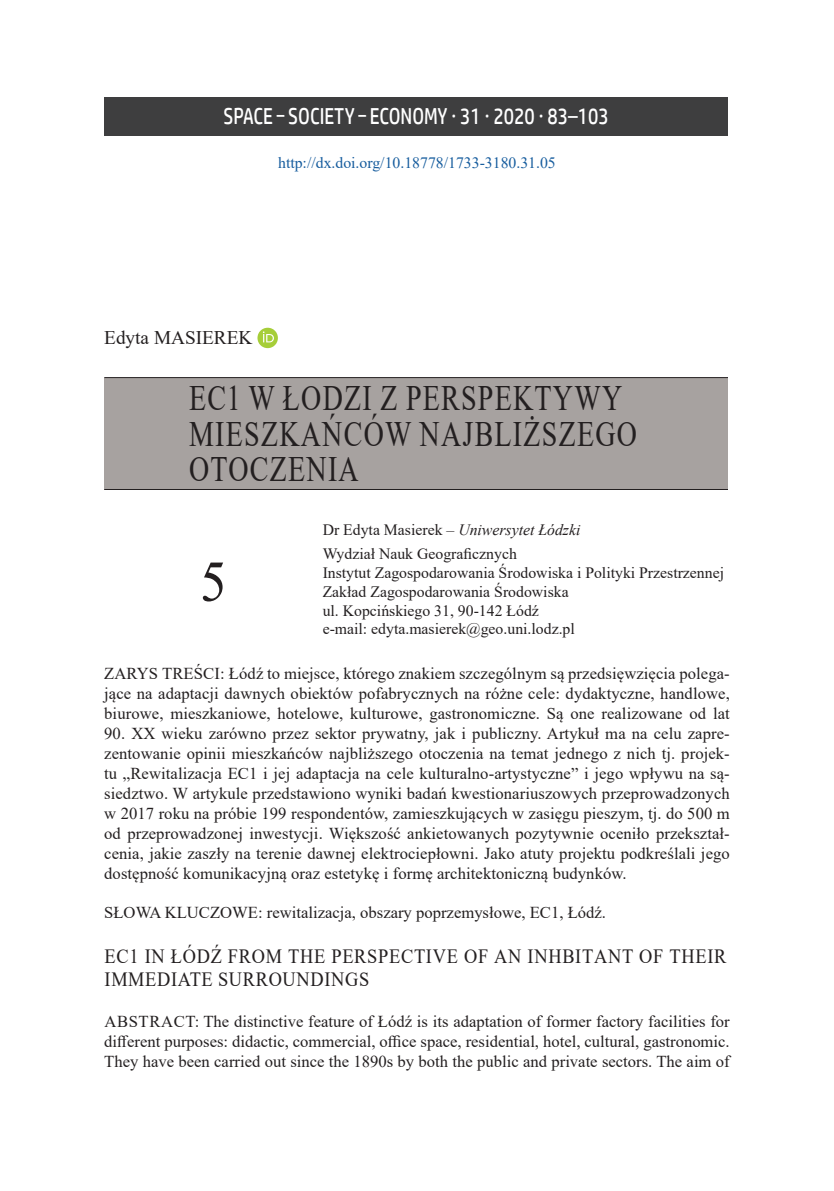
<style>
.page{position:relative;width:834px;height:1191px;background:#fff}
.page>*{position:absolute;margin:0;border:0;box-sizing:border-box;transform-origin:0 0}
.t1{font:57.75px "Times New Roman";color:#231f20;scale:.91 1}
.t2{font:35.7px/35.7px "Times New Roman";letter-spacing:.045em;color:#231f20;scale:.78 1}
.t3{font:23.1px "HP Simplified";color:#fff;scale:.83 1}
.t4{font:20.3px/23.1px "Times New Roman";letter-spacing:.04em;color:#231f20;scale:.91 1}
.t5{font:19.25px "Times New Roman";color:#231f20}
.Normal_11{font:16.62px/19.9px "Times New Roman";color:#231f20;text-align:justify}
.t6{font:15.75px "Times New Roman";color:#231f20}
.t7{font:15.75px "Times New Roman";color:#175d9e}
.t8{font:italic 15.75px "Times New Roman";color:#231f20}
.s1{font-style:normal}
</style>
<div class="page">
<div style="left:104px;top:97px;width:624px;height:39px;background:#3e3e3f"></div>
<div style="left:104px;top:377px;width:623px;height:112px;background:#a7a2a0"></div>
<hr style="left:104px;top:377px;width:623px;height:1px;background:#231f20">
<hr style="left:104px;top:489px;width:623px;height:1px;background:#231f20">
<svg style="left:257px;top:328px;width:21px;height:20px"></svg>
<p class="t3" style="left:223px;top:103px;width:465px">SPACE−SOCIETY−ECONOMY ∙ 31 ∙ 2020 ∙ 83–103</p>
<p class="t7" style="left:278px;top:152px;width:279px">http://dx.doi.org/10.18778/1733-3180.31.05</p>
<p class="t5" style="left:104px;top:324px;width:150px">Edyta MASIEREK</p>
<p class="t2" style="left:189px;top:379px;width:575px">EC1 W ŁODZI Z PERSPEKTYWY<br>MIESZKAŃCÓW NAJBLIŻSZEGO<br>OTOCZENIA</p>
<p class="t8" style="left:322px;top:519px;width:259px"><span class="s1">Dr Edyta Masierek –</span> Uniwersytet Łódzki</p>
<p class="t6" style="left:322px;top:542px;width:196px">Wydział Nauk Geograficznych</p>
<p class="t6" style="left:322px;top:561px;width:403px">Instytut Zagospodarowania Środowiska i Polityki Przestrzennej</p>
<p class="t6" style="left:322px;top:580px;width:247px">Zakład Zagospodarowania Środowiska</p>
<p class="t6" style="left:322px;top:599px;width:218px">ul. Kopcińskiego 31, 90-142 Łódź</p>
<p class="t6" style="left:322px;top:618px;width:254px">e-mail: edyta.masierek@geo.uni.lodz.pl</p>
<p class="Normal_11" style="left:104px;top:663px;width:627px">ZARYS TREŚCI: Łódź to miejsce, którego znakiem szczególnym są przedsięwzięcia polega&shy;jące na adaptacji dawnych obiektów pofabrycznych na różne cele: dydaktyczne, handlowe, biurowe, mieszkaniowe, hotelowe, kulturowe, gastronomiczne. Są one realizowane od lat</p>
<p class="Normal_11" style="left:104px;top:723px;width:627px">90. XX wieku zarówno przez sektor prywatny, jak i publiczny. Artykuł ma na celu zapre&shy;zentowanie opinii mieszkańców najbliższego otoczenia na temat jednego z nich tj. projek&shy;tu „Rewitalizacja EC1 i jej adaptacja na cele kulturalno-artystyczne” i jego wpływu na są&shy;siedztwo. W artykule przedstawiono wyniki badań kwestionariuszowych przeprowadzonych w 2017 roku na próbie 199 respondentów, zamieszkujących w zasięgu pieszym, tj. do 500 m od przeprowadzonej inwestycji. Większość ankietowanych pozytywnie oceniło przekształ&shy;cenia, jakie zaszły na terenie dawnej elektrociepłowni. Jako atuty projektu podkreślali jego dostępność komunikacyjną oraz estetykę i formę architektoniczną budynków.</p>
<p class="Normal_11" style="left:104px;top:902px;width:503px">SŁOWA KLUCZOWE: rewitalizacja, obszary poprzemysłowe, EC1, Łódź.</p>
<p class="t4" style="left:104px;top:943px;width:684px">EC1 IN ŁÓDŹ FROM THE PERSPECTIVE OF AN INHBITANT OF THEIR<br>IMMEDIATE SURROUNDINGS</p>
<p class="Normal_11" style="left:104px;top:1010px;width:627px">ABSTRACT: The distinctive feature of Łódź is its adaptation of former factory facilities for different purposes: didactic, commercial, office space, residential, hotel, cultural, gastronomic.<br>They have been carried out since the 1890s by both the public and private sectors. The aim of</p>
<p class="t1" style="left:200px;top:541px;width:30px">5</p>
</div>
